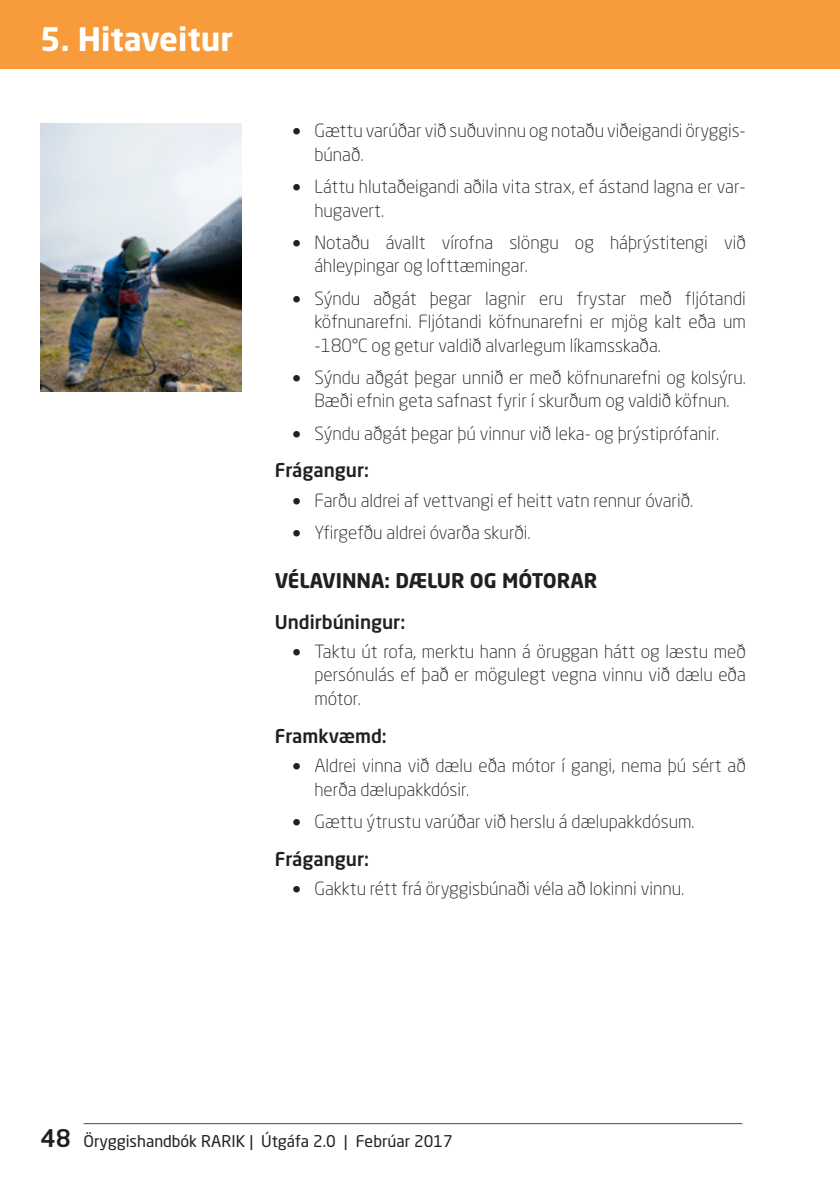
<style>
.page{position:relative;width:840px;height:1191px;background:#fff}
.page>*{position:absolute;margin:0;border:0;box-sizing:border-box;transform-origin:0 0}
.t1{font:700 32px "Neo Sans Std";color:#fff}
.t2{font:700 20px "Neo Sans Std";color:#231f20}
.t3{font:500 18.8px "Neo Sans Std";color:#231f20}
.t4{font:300 18px/23.6px "Neo Sans Std";color:#231f20}
.t5{font:16px "Neo Sans Std";color:#231f20}
.s1{font-family:"Verdana";font-weight:400}
.s2{font-weight:500;font-size:24px}
</style>
<div class="page">
<hr style="left:83px;top:1123px;width:659px;height:1px;background:#534b48">
<div style="left:0;top:0;width:839px;height:68px;background:#f89c3b"></div>
<img style="left:40px;top:124px;width:201px;height:267px">
<h1 class="t1" style="left:40px;top:19px;width:195px">5. Hitaveitur</h1>
<p class="t4" style="left:314px;top:119px;width:432px;text-indent:-23px"><span class="s1">•</span> Gættu varúðar við suðuvinnu og notaðu viðeigandi öryggis&shy;búnað.</p>
<p class="t4" style="left:314px;top:175px;width:432px;text-indent:-23px"><span class="s1">•</span> Láttu hlutaðeigandi aðila vita strax, ef ástand lagna er var&shy;hugavert.</p>
<p class="t4" style="left:314px;top:230px;width:432px;text-indent:-23px"><span class="s1">•</span> Notaðu ávallt vírofna slöngu og háþrýstitengi við áhleypingar og lofttæmingar.</p>
<p class="t4" style="left:314px;top:286px;width:432px;text-align:justify;text-indent:-23px"><span class="s1">•</span> Sýndu aðgát þegar lagnir eru frystar með fljótandi köfnunarefni. Fljótandi köfnunarefni er mjög kalt eða um -180°C og getur valdið alvarlegum líkamsskaða.</p>
<p class="t4" style="left:292px;top:365px;width:455px;text-align:center"><span class="s1">•</span> Sýndu aðgát þegar unnið er með köfnunarefni og kolsýru.<br>Bæði efnin geta safnast fyrir í skurðum og valdið köfnun.</p>
<p class="t4" style="left:292px;top:421px;width:428px"><span class="s1">•</span> Sýndu aðgát þegar þú vinnur við leka- og þrýstiprófanir.</p>
<p class="t3" style="left:274px;top:458px;width:96px">Frágangur:</p>
<p class="t4" style="left:291px;top:488px;width:403px"><span class="s1">•</span> Farðu aldrei af vettvangi ef heitt vatn rennur óvarið.</p>
<p class="t4" style="left:291px;top:520px;width:240px"><span class="s1">•</span> Yfirgefðu aldrei óvarða skurði.</p>
<p class="t2" style="left:274px;top:567px;width:324px">VÉLAVINNA: DÆLUR OG MÓTORAR</p>
<p class="t3" style="left:274px;top:609px;width:132px">Undirbúningur:</p>
<p class="t4" style="left:314px;top:639px;width:432px;text-align:justify;text-indent:-23px"><span class="s1">•</span> Taktu út rofa, merktu hann á öruggan hátt og læstu með persónulás ef það er mögulegt vegna vinnu við dælu eða mótor.</p>
<p class="t3" style="left:274px;top:724px;width:113px">Framkvæmd:</p>
<p class="t4" style="left:314px;top:753px;width:432px;text-indent:-23px"><span class="s1">•</span> Aldrei vinna við dælu eða mótor í gangi, nema þú sért að herða dælupakkdósir.</p>
<p class="t4" style="left:291px;top:809px;width:404px"><span class="s1">•</span> Gættu ýtrustu varúðar við herslu á dælupakkdósum.</p>
<p class="t3" style="left:274px;top:846px;width:96px">Frágangur:</p>
<p class="t4" style="left:291px;top:876px;width:394px"><span class="s1">•</span> Gakktu rétt frá öryggisbúnaði véla að lokinni vinnu.</p>
<p class="t5" style="left:41px;top:1130px;width:413px"><span class="s2">48</span> Öryggishandbók RARIK | Útgáfa 2.0 | Febrúar 2017</p>
</div>
